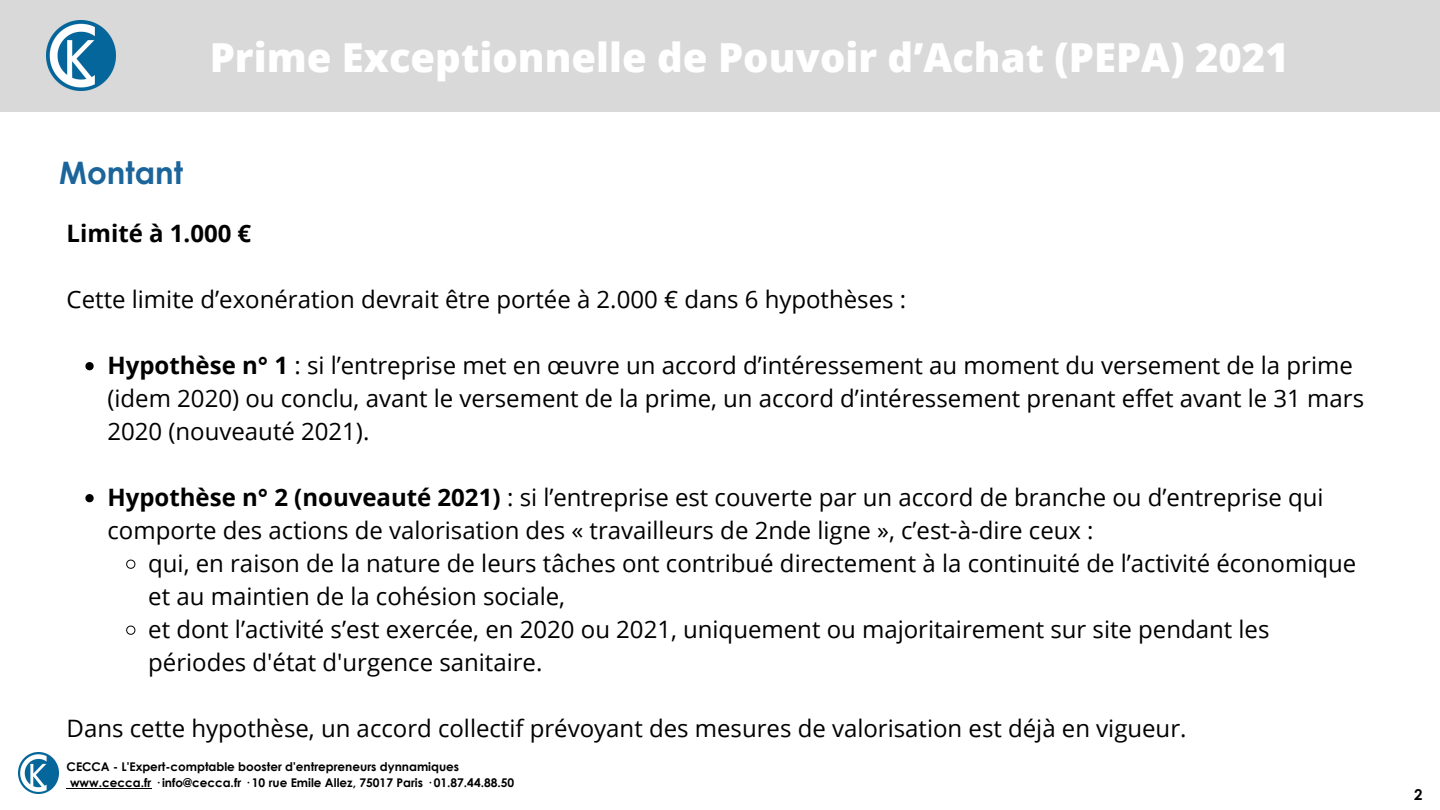
<style>
.page{position:relative;width:1440px;height:810px;background:#fff}
.page>*{position:absolute;margin:0;border:0;box-sizing:border-box;transform-origin:0 0}
.t1{font:800 40px "Open Sans";color:#fff}
.t2{font:700 31px "Century Gothic";color:#1b659b}
.t3{font:24px/33px "Open Sans";color:#000}
.t4{font:700 24px "Open Sans";color:#000}
.t5{font:700 15px "Century Gothic";color:#000}
.t6{font:700 12px "Century Gothic";color:#000}
.s1{font-weight:700}
</style>
<div class="page">
<div style="left:0;top:0;width:1440px;height:112px;background:#d9d9d9"></div>
<img style="left:46px;top:21px;width:70px;height:70px">
<hr style="left:70px;top:788px;width:81px;height:1px;background:#000">
<img style="left:18px;top:753px;width:41px;height:40px">
<svg style="left:85px;top:362px;width:9px;height:8px"></svg>
<svg style="left:85px;top:494px;width:9px;height:8px"></svg>
<svg style="left:126px;top:559px;width:10px;height:10px"></svg>
<svg style="left:126px;top:625px;width:10px;height:10px"></svg>
<p class="t1" style="left:210px;top:30px;width:1081px">Prime Exceptionnelle de Pouvoir d’Achat (PEPA) 2021</p>
<p class="t2" style="left:59px;top:152px;width:125px">Montant</p>
<p class="t4" style="left:67px;top:216px;width:186px">Limité à 1.000 €</p>
<p class="t3" style="left:67px;top:282px;width:841px">Cette limite d’exonération devrait être portée à 2.000 € dans 6 hypothèses :</p>
<p class="t3" style="left:107px;top:348px;width:1258px"><span class="s1">Hypothèse n° 1</span> : si l’entreprise met en œuvre un accord d’intéressement au moment du versement de la prime (idem 2020) ou conclu, avant le versement de la prime, un accord d’intéressement prenant effet avant le 31 mars<br>2020 (nouveauté 2021).</p>
<p class="t3" style="left:107px;top:480px;width:1218px"><span class="s1">Hypothèse n° 2 (nouveauté 2021)</span> : si l’entreprise est couverte par un accord de branche ou d’entreprise qui comporte des actions de valorisation des « travailleurs de 2nde ligne », c’est-à-dire ceux :</p>
<p class="t3" style="left:148px;top:546px;width:1209px">qui, en raison de la nature de leurs tâches ont contribué directement à la continuité de l’activité économique et au maintien de la cohésion sociale,</p>
<p class="t3" style="left:148px;top:612px;width:1123px">et dont l’activité s’est exercée, en 2020 ou 2021, uniquement ou majoritairement sur site pendant les périodes d'état d'urgence sanitaire.</p>
<p class="t3" style="left:67px;top:711px;width:1121px">Dans cette hypothèse, un accord collectif prévoyant des mesures de valorisation est déjà en vigueur.</p>
<p class="t6" style="left:67px;top:759px;width:394px">CECCA - L'Expert-comptable booster d'entrepreneurs dynnamiques</p>
<p class="t6" style="left:70px;top:775px;width:446px">www.cecca.fr · info@cecca.fr · 10 rue Emile Allez, 75017 Paris · 01.87.44.88.50</p>
<p class="t5" style="left:1414px;top:785px;width:10px">2</p>
</div>
